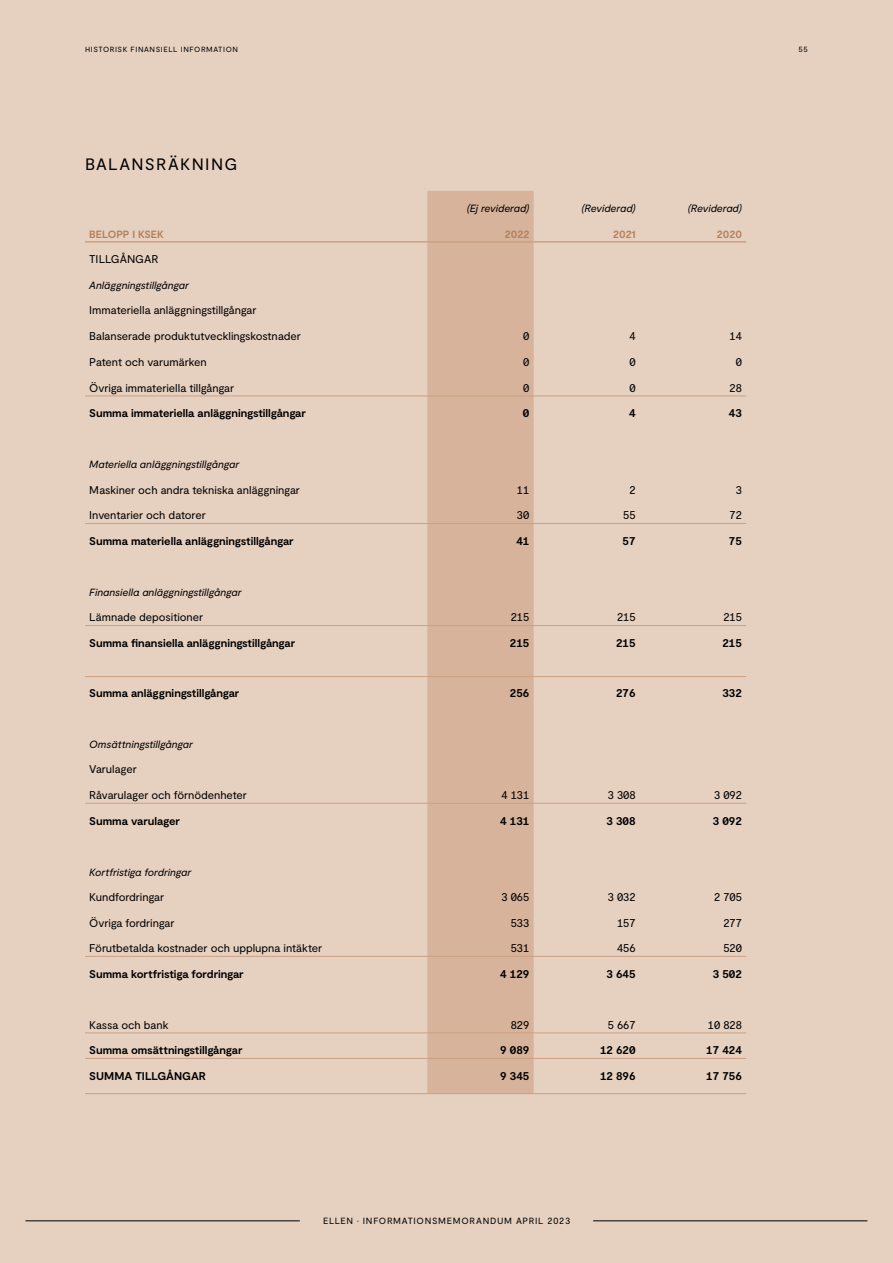
<style>
.page{position:relative;width:893px;height:1263px;background:#e6d0c0}
.page>*{position:absolute;margin:0;border:0;box-sizing:border-box;transform-origin:0 0}
.t1{font:16.5px "Moderat";letter-spacing:.075em;color:#000}
.t2{font:11.25px "Moderat";letter-spacing:-.005em;color:#000}
.t3{font:700 11.25px "Moderat";color:#000}
.t4{font:italic 10.5px "Moderat";letter-spacing:-.005em;color:#000}
.t5{font:700 10.5px "Moderat";letter-spacing:-.01em;color:#b5805c}
.t6{font:9px "Moderat";letter-spacing:.075em;color:#000}
.t7{font:7.5px "Moderat";color:#000}
</style>
<div class="page">
<div style="left:427px;top:191px;width:107px;height:902px;background:#d6b39a"></div>
<hr style="left:85px;top:1032px;width:342px;height:1px;background:#cca081">
<hr style="left:427px;top:1032px;width:107px;height:1px;background:#cca081">
<hr style="left:534px;top:1032px;width:106px;height:1px;background:#cca081">
<hr style="left:640px;top:1032px;width:106px;height:1px;background:#cca081">
<hr style="left:85px;top:523px;width:342px;height:1px;background:#cca081">
<hr style="left:427px;top:523px;width:107px;height:1px;background:#cca081">
<hr style="left:534px;top:523px;width:106px;height:1px;background:#cca081">
<hr style="left:640px;top:523px;width:106px;height:1px;background:#cca081">
<hr style="left:85px;top:396px;width:342px;height:1px;background:#cca081">
<hr style="left:427px;top:396px;width:107px;height:1px;background:#cca081">
<hr style="left:534px;top:396px;width:106px;height:1px;background:#cca081">
<hr style="left:640px;top:396px;width:106px;height:1px;background:#cca081">
<hr style="left:85px;top:625px;width:342px;height:1px;background:#cca081">
<hr style="left:427px;top:625px;width:107px;height:1px;background:#cca081">
<hr style="left:534px;top:625px;width:106px;height:1px;background:#cca081">
<hr style="left:640px;top:625px;width:106px;height:1px;background:#cca081">
<hr style="left:85px;top:676px;width:342px;height:1px;background:#cca081">
<hr style="left:427px;top:676px;width:107px;height:1px;background:#cca081">
<hr style="left:534px;top:676px;width:106px;height:1px;background:#cca081">
<hr style="left:640px;top:676px;width:106px;height:1px;background:#cca081">
<hr style="left:85px;top:803px;width:342px;height:1px;background:#cca081">
<hr style="left:427px;top:803px;width:107px;height:1px;background:#cca081">
<hr style="left:534px;top:803px;width:106px;height:1px;background:#cca081">
<hr style="left:640px;top:803px;width:106px;height:1px;background:#cca081">
<hr style="left:85px;top:956px;width:342px;height:1px;background:#cca081">
<hr style="left:427px;top:956px;width:107px;height:1px;background:#cca081">
<hr style="left:534px;top:956px;width:106px;height:1px;background:#cca081">
<hr style="left:640px;top:956px;width:106px;height:1px;background:#cca081">
<hr style="left:85px;top:1058px;width:342px;height:1px;background:#cca081">
<hr style="left:427px;top:1058px;width:107px;height:1px;background:#cca081">
<hr style="left:534px;top:1058px;width:106px;height:1px;background:#cca081">
<hr style="left:640px;top:1058px;width:106px;height:1px;background:#cca081">
<hr style="left:85px;top:241px;width:342px;height:2px;background:#cca081">
<hr style="left:427px;top:241px;width:107px;height:2px;background:#cca081">
<hr style="left:534px;top:241px;width:106px;height:2px;background:#cca081">
<hr style="left:640px;top:241px;width:106px;height:2px;background:#cca081">
<hr style="left:85px;top:1093px;width:342px;height:1px;background:#cca081">
<hr style="left:427px;top:1093px;width:107px;height:1px;background:#cca081">
<hr style="left:534px;top:1093px;width:106px;height:1px;background:#cca081">
<hr style="left:640px;top:1093px;width:106px;height:1px;background:#cca081">
<hr style="left:593px;top:1220px;width:274px;height:1px;background:#000">
<hr style="left:26px;top:1220px;width:274px;height:1px;background:#000">
<p class="t7" style="left:85px;top:45px;width:12px">Historisk</p>
<p class="t7" style="left:131px;top:45px;width:6px">finansiell</p>
<p class="t7" style="left:181px;top:45px;width:7px">information</p>
<h1 class="t1" style="left:85px;top:154px;width:154px">BALANSRÄKNING</h1>
<p class="t4" style="left:467px;top:202px;width:64px">(Ej reviderad)</p>
<p class="t4" style="left:582px;top:202px;width:56px">(Reviderad)</p>
<p class="t4" style="left:688px;top:202px;width:56px">(Reviderad)</p>
<p class="t5" style="left:89px;top:228px;width:76px">BELOPP I KSEK</p>
<p class="t5" style="left:505px;top:228px;width:26px">2022</p>
<p class="t5" style="left:613px;top:228px;width:24px">2021</p>
<p class="t5" style="left:717px;top:228px;width:27px">2020</p>
<p class="t2" style="left:89px;top:253px;width:71px">TILLGÅNGAR</p>
<p class="t4" style="left:89px;top:279px;width:101px">Anläggningstillgångar</p>
<p class="t2" style="left:89px;top:304px;width:169px">Immateriella anläggningstillgångar</p>
<p class="t2" style="left:89px;top:329px;width:213px">Balanserade produktutvecklingskostnader</p>
<p class="t2" style="left:523px;top:329px;width:8px">0</p>
<p class="t2" style="left:629px;top:329px;width:8px">4</p>
<p class="t2" style="left:730px;top:329px;width:14px">14</p>
<p class="t2" style="left:89px;top:356px;width:119px">Patent och varumärken</p>
<p class="t2" style="left:523px;top:356px;width:8px">0</p>
<p class="t2" style="left:629px;top:356px;width:8px">0</p>
<p class="t2" style="left:736px;top:356px;width:8px">0</p>
<p class="t2" style="left:89px;top:381px;width:146px">Övriga immateriella tillgångar</p>
<p class="t2" style="left:523px;top:381px;width:8px">0</p>
<p class="t2" style="left:629px;top:381px;width:8px">0</p>
<p class="t2" style="left:730px;top:381px;width:14px">28</p>
<p class="t3" style="left:89px;top:407px;width:218px">Summa immateriella anläggningstillgångar</p>
<p class="t3" style="left:523px;top:407px;width:8px">0</p>
<p class="t3" style="left:629px;top:407px;width:8px">4</p>
<p class="t3" style="left:729px;top:407px;width:15px">43</p>
<p class="t4" style="left:89px;top:458px;width:151px">Materiella anläggningstillgångar</p>
<p class="t2" style="left:89px;top:483px;width:212px">Maskiner och andra tekniska anläggningar</p>
<p class="t2" style="left:517px;top:483px;width:14px">11</p>
<p class="t2" style="left:629px;top:483px;width:8px">2</p>
<p class="t2" style="left:736px;top:483px;width:8px">3</p>
<p class="t2" style="left:89px;top:509px;width:118px">Inventarier och datorer</p>
<p class="t2" style="left:517px;top:509px;width:14px">30</p>
<p class="t2" style="left:623px;top:509px;width:14px">55</p>
<p class="t2" style="left:730px;top:509px;width:14px">72</p>
<p class="t3" style="left:89px;top:534px;width:206px">Summa materiella anläggningstillgångar</p>
<p class="t3" style="left:516px;top:534px;width:15px">41</p>
<p class="t3" style="left:623px;top:534px;width:15px">57</p>
<p class="t3" style="left:729px;top:534px;width:15px">75</p>
<p class="t4" style="left:89px;top:586px;width:154px">Finansiella anläggningstillgångar</p>
<p class="t2" style="left:89px;top:611px;width:115px">Lämnade depositioner</p>
<p class="t2" style="left:511px;top:611px;width:20px">215</p>
<p class="t2" style="left:617px;top:611px;width:20px">215</p>
<p class="t2" style="left:723px;top:611px;width:20px">215</p>
<p class="t3" style="left:89px;top:636px;width:207px">Summa finansiella anläggningstillgångar</p>
<p class="t3" style="left:510px;top:636px;width:21px">215</p>
<p class="t3" style="left:616px;top:636px;width:21px">215</p>
<p class="t3" style="left:722px;top:636px;width:21px">215</p>
<p class="t3" style="left:89px;top:687px;width:152px">Summa anläggningstillgångar</p>
<p class="t3" style="left:510px;top:687px;width:21px">256</p>
<p class="t3" style="left:616px;top:687px;width:21px">276</p>
<p class="t3" style="left:722px;top:687px;width:21px">332</p>
<p class="t4" style="left:89px;top:738px;width:105px">Omsättningstillgångar</p>
<p class="t2" style="left:89px;top:763px;width:49px">Varulager</p>
<p class="t2" style="left:89px;top:788px;width:159px">Råvarulager och förnödenheter</p>
<p class="t2" style="left:501px;top:788px;width:29px">4 131</p>
<p class="t2" style="left:608px;top:788px;width:29px">3 308</p>
<p class="t2" style="left:714px;top:788px;width:29px">3 092</p>
<p class="t3" style="left:89px;top:814px;width:92px">Summa varulager</p>
<p class="t3" style="left:500px;top:814px;width:31px">4 131</p>
<p class="t3" style="left:606px;top:814px;width:31px">3 308</p>
<p class="t3" style="left:713px;top:814px;width:31px">3 092</p>
<p class="t4" style="left:89px;top:866px;width:103px">Kortfristiga fordringar</p>
<p class="t2" style="left:89px;top:890px;width:76px">Kundfordringar</p>
<p class="t2" style="left:501px;top:890px;width:29px">3 065</p>
<p class="t2" style="left:608px;top:890px;width:29px">3 032</p>
<p class="t2" style="left:714px;top:890px;width:29px">2 705</p>
<p class="t2" style="left:89px;top:916px;width:87px">Övriga fordringar</p>
<p class="t2" style="left:511px;top:916px;width:20px">533</p>
<p class="t2" style="left:617px;top:916px;width:20px">157</p>
<p class="t2" style="left:723px;top:916px;width:20px">277</p>
<p class="t2" style="left:89px;top:942px;width:234px">Förutbetalda kostnader och upplupna intäkter</p>
<p class="t2" style="left:511px;top:942px;width:20px">531</p>
<p class="t2" style="left:617px;top:942px;width:20px">456</p>
<p class="t2" style="left:723px;top:942px;width:20px">520</p>
<p class="t3" style="left:89px;top:967px;width:156px">Summa kortfristiga fordringar</p>
<p class="t3" style="left:500px;top:967px;width:31px">4 129</p>
<p class="t3" style="left:606px;top:967px;width:31px">3 645</p>
<p class="t3" style="left:713px;top:967px;width:31px">3 502</p>
<p class="t2" style="left:89px;top:1018px;width:81px">Kassa och bank</p>
<p class="t2" style="left:511px;top:1018px;width:20px">829</p>
<p class="t2" style="left:608px;top:1018px;width:29px">5 667</p>
<p class="t2" style="left:708px;top:1018px;width:36px">10 828</p>
<p class="t3" style="left:89px;top:1044px;width:155px">Summa omsättningstillgångar</p>
<p class="t3" style="left:500px;top:1044px;width:31px">9 089</p>
<p class="t3" style="left:600px;top:1044px;width:37px">12 620</p>
<p class="t3" style="left:706px;top:1044px;width:37px">17 424</p>
<p class="t3" style="left:89px;top:1069px;width:118px">SUMMA TILLGÅNGAR</p>
<p class="t3" style="left:500px;top:1069px;width:31px">9 345</p>
<p class="t3" style="left:600px;top:1069px;width:37px">12 896</p>
<p class="t3" style="left:706px;top:1069px;width:37px">17 756</p>
<p class="t6" style="left:323px;top:1216px;width:249px">ELLEN · INFORMATIONSMEMORANDUM APRIL 2023</p>
<p class="t7" style="left:799px;top:45px;width:11px">55</p>
</div>
